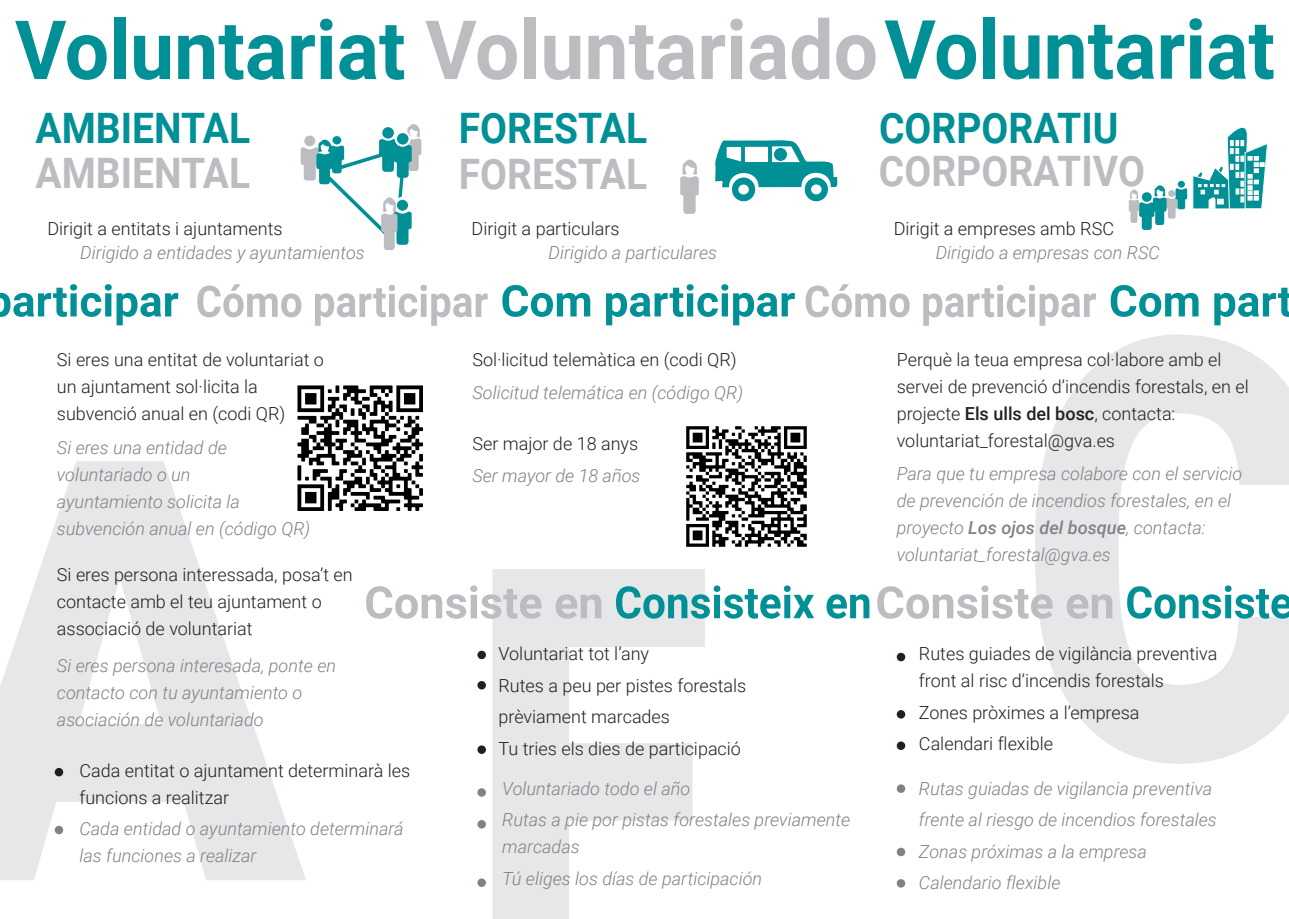
<style>
.page{position:relative;width:1289px;height:919px;background:#fff}
.page>*{position:absolute;margin:0;border:0;box-sizing:border-box;transform-origin:0 0}
.t1{font:700 42px "Roboto";color:#bcbdc0;scale:.93 1}
.t2{font:700 42px "Roboto";color:#009096;scale:.93 1}
.t3{font:italic 300 18px/27px "Roboto";color:#808285}
.t4{font:300 18px/27px "Roboto";color:#231f20}
.s1{font-weight:500}
</style>
<div class="page">
<svg style="left:1035px;top:334px;width:253px;height:429px;fill:#e6e7e9"></svg>
<svg style="left:492px;top:569px;width:213px;height:349px;fill:#e6e7e9"></svg>
<svg style="left:0;top:461px;width:306px;height:419px;fill:#e6e7e9"></svg>
<img style="left:279px;top:385px;width:144px;height:144px">
<div style="left:683px;top:193px;width:12px;height:21px;background:#bcbdc0;border-radius:3px"></div>
<svg style="left:680px;top:159px;width:18px;height:36px"></svg>
<div style="left:804px;top:177px;width:24px;height:24px;background:#009096;border-radius:50%"></div>
<div style="left:811px;top:184px;width:10px;height:10px;background:#fff;border-radius:50%"></div>
<div style="left:732px;top:177px;width:23px;height:24px;background:#009096;border-radius:50%"></div>
<div style="left:738px;top:184px;width:10px;height:10px;background:#fff;border-radius:50%"></div>
<svg style="left:715px;top:140px;width:122px;height:47px"></svg>
<div style="left:773px;top:147px;width:14px;height:14px;background:#009096;border-radius:50%"></div>
<div style="left:773px;top:147px;width:14px;height:15px;border:1px solid #fff;border-radius:50%"></div>
<div style="left:1141px;top:214px;width:10px;height:16px;background:#009096;border-radius:3px"></div>
<div style="left:1139px;top:202px;width:15px;height:15px;background:#009096;border-radius:2px"></div>
<svg style="left:1140px;top:191px;width:12px;height:12px"></svg>
<div style="left:1139px;top:190px;width:14px;height:14px;border:2px solid #fff;border-radius:50%"></div>
<div style="left:1167px;top:207px;width:8px;height:11px;background:#bcbdc0;border-radius:2px"></div>
<div style="left:1165px;top:197px;width:12px;height:12px;background:#bcbdc0;border-radius:2px"></div>
<div style="left:1167px;top:189px;width:9px;height:9px;background:#bcbdc0;border-radius:50%"></div>
<div style="left:1166px;top:188px;width:11px;height:11px;border:2px solid #fff;border-radius:50%"></div>
<div style="left:1177px;top:197px;width:8px;height:12px;background:#009096;border-radius:2px"></div>
<div style="left:1175px;top:188px;width:12px;height:11px;background:#009096;border-radius:2px"></div>
<div style="left:1176px;top:180px;width:9px;height:9px;background:#009096;border-radius:50%"></div>
<div style="left:1175px;top:179px;width:11px;height:10px;border:2px solid #fff;border-radius:50%"></div>
<div style="left:1130px;top:210px;width:7px;height:13px;background:#bcbdc0;border-radius:2px"></div>
<svg style="left:1128px;top:189px;width:11px;height:22px"></svg>
<div style="left:1155px;top:210px;width:9px;height:15px;background:#009096;border-radius:2px"></div>
<svg style="left:1152px;top:185px;width:14px;height:27px"></svg>
<svg style="left:1192px;top:127px;width:75px;height:82px"></svg>
<svg style="left:0;top:284px;width:178px;height:41px"></svg>
<svg style="left:197px;top:284px;width:104px;height:33px"></svg>
<svg style="left:315px;top:285px;width:172px;height:41px"></svg>
<svg style="left:502px;top:285px;width:88px;height:32px"></svg>
<svg style="left:606px;top:284px;width:188px;height:41px"></svg>
<svg style="left:805px;top:284px;width:104px;height:33px"></svg>
<svg style="left:923px;top:285px;width:172px;height:41px"></svg>
<svg style="left:1110px;top:285px;width:88px;height:32px"></svg>
<svg style="left:1214px;top:288px;width:74px;height:37px"></svg>
<img style="left:686px;top:426px;width:121px;height:121px">
<svg style="left:896px;top:652px;width:9px;height:9px"></svg>
<div style="left:896px;top:710px;width:9px;height:8px;background:#231f20;border-radius:50%"></div>
<div style="left:896px;top:741px;width:9px;height:9px;background:#231f20;border-radius:50%"></div>
<div style="left:896px;top:784px;width:9px;height:8px;background:#808285;border-radius:50%"></div>
<div style="left:896px;top:847px;width:9px;height:9px;background:#808285;border-radius:50%"></div>
<div style="left:896px;top:879px;width:9px;height:8px;background:#808285;border-radius:50%"></div>
<div style="left:477px;top:788px;width:9px;height:8px;background:#808285;border-radius:50%"></div>
<div style="left:477px;top:820px;width:9px;height:8px;background:#808285;border-radius:50%"></div>
<div style="left:477px;top:878px;width:9px;height:8px;background:#808285;border-radius:50%"></div>
<div style="left:477px;top:650px;width:9px;height:9px;background:#231f20;border-radius:50%"></div>
<div style="left:477px;top:681px;width:9px;height:8px;background:#231f20;border-radius:50%"></div>
<div style="left:477px;top:745px;width:9px;height:8px;background:#231f20;border-radius:50%"></div>
<svg style="left:1127px;top:585px;width:161px;height:33px"></svg>
<svg style="left:877px;top:585px;width:175px;height:33px"></svg>
<svg style="left:1066px;top:594px;width:46px;height:24px"></svg>
<svg style="left:616px;top:585px;width:198px;height:33px"></svg>
<svg style="left:826px;top:594px;width:43px;height:24px"></svg>
<svg style="left:366px;top:585px;width:175px;height:33px"></svg>
<svg style="left:555px;top:594px;width:46px;height:24px"></svg>
<div style="left:304px;top:162px;width:12px;height:18px;background:#bcbdc0;border-radius:3px"></div>
<div style="left:300px;top:147px;width:19px;height:18px;background:#bcbdc0;border-radius:3px"></div>
<div style="left:303px;top:134px;width:14px;height:14px;background:#bcbdc0;border-radius:50%"></div>
<div style="left:301px;top:132px;width:17px;height:17px;border:3px solid #fff;border-radius:50%"></div>
<div style="left:396px;top:226px;width:12px;height:19px;background:#009096;border-radius:3px"></div>
<div style="left:384px;top:230px;width:11px;height:20px;background:#bcbdc0;border-radius:3px"></div>
<svg style="left:316px;top:124px;width:105px;height:117px"></svg>
<svg style="left:15px;top:21px;width:92px;height:59px"></svg>
<div style="left:114px;top:18px;width:11px;height:61px;background:#009096"></div>
<svg style="left:134px;top:36px;width:36px;height:44px"></svg>
<svg style="left:178px;top:25px;width:106px;height:55px"></svg>
<svg style="left:291px;top:19px;width:41px;height:60px"></svg>
<svg style="left:339px;top:25px;width:65px;height:55px"></svg>
<svg style="left:425px;top:21px;width:92px;height:59px"></svg>
<div style="left:524px;top:18px;width:11px;height:61px;background:#bcbdc0"></div>
<svg style="left:544px;top:36px;width:36px;height:44px"></svg>
<svg style="left:588px;top:25px;width:106px;height:55px"></svg>
<svg style="left:701px;top:19px;width:41px;height:60px"></svg>
<svg style="left:749px;top:18px;width:80px;height:62px"></svg>
<svg style="left:836px;top:35px;width:39px;height:45px"></svg>
<svg style="left:884px;top:20px;width:92px;height:59px"></svg>
<div style="left:983px;top:17px;width:11px;height:62px;background:#009096"></div>
<svg style="left:1003px;top:35px;width:36px;height:44px"></svg>
<svg style="left:1047px;top:25px;width:106px;height:54px"></svg>
<svg style="left:1160px;top:18px;width:41px;height:61px"></svg>
<svg style="left:1208px;top:25px;width:65px;height:54px"></svg>
<div style="left:55px;top:825px;width:8px;height:9px;background:#808285;border-radius:50%"></div>
<div style="left:55px;top:767px;width:8px;height:9px;background:#231f20;border-radius:50%"></div>
<h1 class="t2" style="left:35px;top:99px;width:232px">AMBIENTAL</h1>
<h1 class="t2" style="left:459px;top:99px;width:204px">FORESTAL</h1>
<h1 class="t2" style="left:879px;top:99px;width:259px">CORPORATIU</h1>
<h1 class="t1" style="left:35px;top:143px;width:232px">AMBIENTAL</h1>
<h1 class="t1" style="left:459px;top:145px;width:204px">FORESTAL</h1>
<h1 class="t1" style="left:879px;top:142px;width:287px">CORPORATIVO</h1>
<p class="t4" style="left:47px;top:214px;width:237px">Dirigit a entitats i ajuntaments</p>
<p class="t4" style="left:471px;top:214px;width:150px">Dirigit a particulars</p>
<p class="t4" style="left:893px;top:214px;width:222px">Dirigit a empreses amb RSC</p>
<p class="t3" style="left:80px;top:238px;width:286px">Dirigido a entidades y ayuntamientos</p>
<p class="t3" style="left:548px;top:238px;width:170px">Dirigido a particulares</p>
<p class="t3" style="left:935px;top:238px;width:225px">Dirigido a empresas con RSC</p>
<p class="t4" style="left:57px;top:345px;width:268px">Si eres una entitat de voluntariat o un ajuntament sol·licita la subvenció anual en (codi QR)</p>
<p class="t3" style="left:57px;top:433px;width:255px">Si eres una entidad de voluntariado o un<br>ayuntamiento solicita la subvención anual en (código QR)</p>
<p class="t4" style="left:57px;top:560px;width:297px">Si eres persona interessada, posa’t en contacte amb el teu ajuntament o associació de voluntariat</p>
<p class="t3" style="left:57px;top:651px;width:281px">Si eres persona interesada, ponte en contacto con tu ayuntamiento o asociación de voluntariado</p>
<p class="t4" style="left:79px;top:756px;width:332px">Cada entitat o ajuntament determinarà les funcions a realitzar</p>
<p class="t3" style="left:79px;top:814px;width:326px">Cada entidad o ayuntamiento determinará las funciones a realizar</p>
<p class="t4" style="left:472px;top:345px;width:266px">Sol·licitud telemàtica en (codi QR)</p>
<p class="t4" style="left:896px;top:345px;width:353px">Perquè la teua empresa col·labore amb el servei de prevenció d’incendis forestals, en el projecte <span class="s1">Els ulls del bosc</span>, contacta: voluntariat_forestal@gva.es</p>
<p class="t3" style="left:472px;top:378px;width:272px">Solicitud telemática en (código QR)</p>
<p class="t4" style="left:472px;top:429px;width:167px">Ser major de 18 anys</p>
<p class="t3" style="left:472px;top:461px;width:170px">Ser mayor de 18 años</p>
<p class="t3" style="left:896px;top:459px;width:347px">Para que tu empresa colabore con el servicio de prevención de incendios forestales, en el proyecto <span class="s1">Los ojos del bosque</span>, contacta: voluntariat_forestal@gva.es</p>
<p class="t4" style="left:498px;top:637px;width:249px;line-height:31.5px">Voluntariat tot l’any<br>Rutes a peu per pistes forestals prèviament marcades<br>Tu tries els dies de participació</p>
<p class="t3" style="left:502px;top:772px;width:349px;line-height:31.5px">Voluntariado todo el año<br>Rutas a pie por pistas forestales previamente</p>
<p class="t3" style="left:502px;top:830px;width:261px;line-height:31.5px">marcadas<br>Tú eliges los días de participación</p>
<p class="t4" style="left:919px;top:639px;width:300px">Rutes guiades de vigilància preventiva front al risc d’incendis forestals</p>
<p class="t4" style="left:919px;top:696px;width:222px;line-height:31.5px">Zones pròximes a l’empresa<br>Calendari flexible</p>
<p class="t3" style="left:919px;top:772px;width:299px;line-height:31.5px">Rutas guiadas de vigilancia preventiva frente al riesgo de incendios forestales<br>Zonas próximas a la empresa<br>Calendario flexible</p>
</div>
